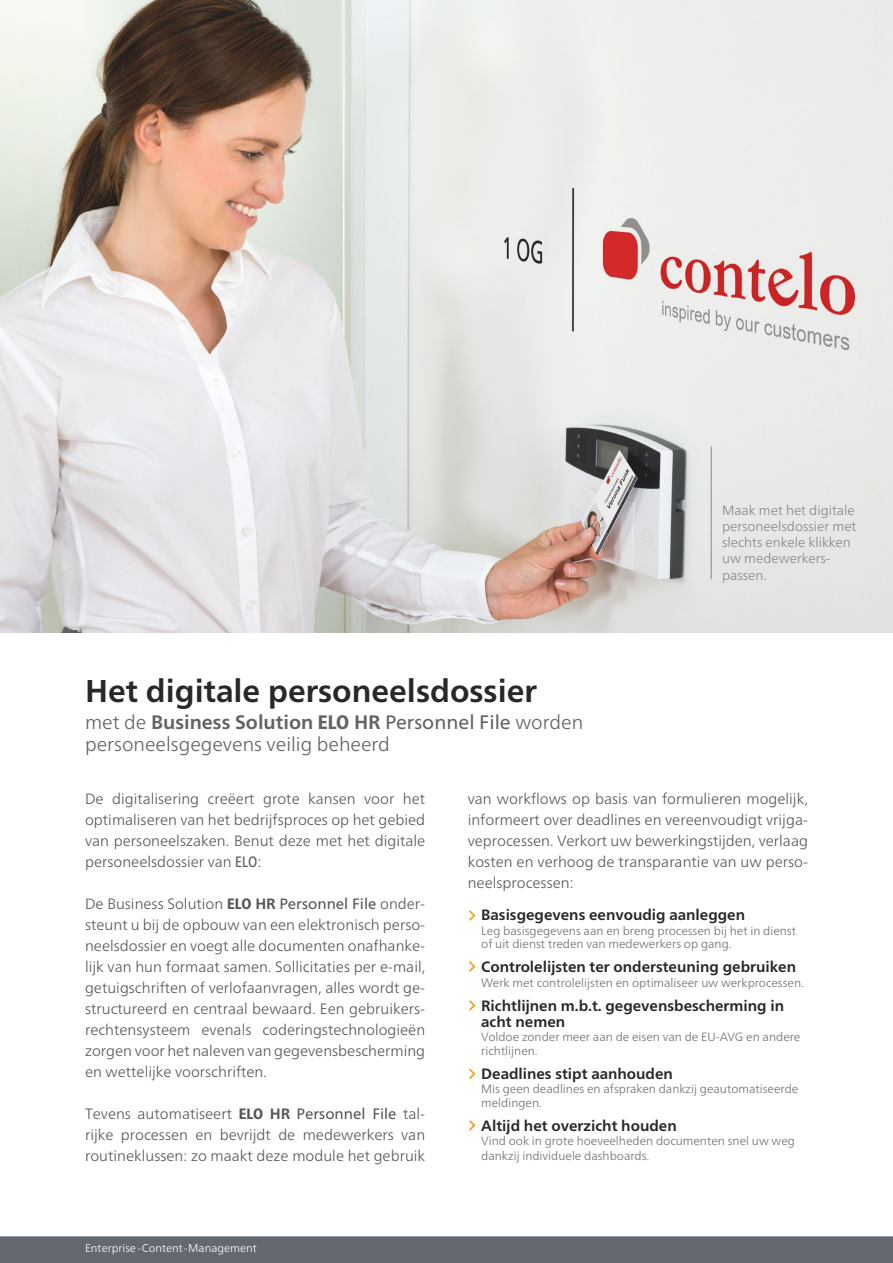
<style>
.page{position:relative;width:893px;height:1263px;background:#fff}
.page>*{position:absolute;margin:0;border:0;box-sizing:border-box;transform-origin:0 0}
.t1{font:700 31.5px "Frutiger Neue LTW1 G";color:#282827}
.t2{font:300 19.5px/22.5px "Frutiger Neue LTW1 G";color:#646363}
.t3{font:300 15px/21px "Frutiger Neue LTW1 G";color:#575756;text-align:justify}
.t4{font:700 15px/16.5px "Frutiger Neue LTW1 G";color:#282827}
.t5{font:300 13.5px/16.2px "Frutiger Neue LTW1 G";color:#878787}
.t6{font:300 12px/13.5px "Frutiger Neue LTW1 G";color:#706f6f}
.t7{font:300 11.25px "Frutiger Neue LTW1 G";color:#fff}
.s1{font-weight:700}
.s2{font-weight:800;font-stretch:condensed}
.s3{font-weight:400}
.s4{font-weight:400;font-stretch:condensed}
</style>
<div class="page">
<div style="left:0;top:1236px;width:893px;height:27px;background:#64696f"></div>
<svg style="left:469px;top:910px;width:7px;height:11px"></svg>
<img style="left:0;top:0;width:893px;height:633px">
<svg style="left:469px;top:961px;width:7px;height:11px"></svg>
<svg style="left:469px;top:1000px;width:7px;height:11px"></svg>
<svg style="left:469px;top:1068px;width:7px;height:11px"></svg>
<svg style="left:469px;top:1120px;width:7px;height:11px"></svg>
<hr style="left:711px;top:447px;width:1px;height:132px;background:#878787">
<p class="t5" style="left:722px;top:502px;width:136px">Maak met het digitale personeelsdossier met slechts enkele klikken uw medewerkers&shy;passen.</p>
<h1 class="t1" style="left:85px;top:672px;width:453px">Het digitale personeelsdossier</h1>
<h2 class="t2" style="left:85px;top:710px;width:500px">met de <span class="s1">Business Solution</span> <span class="s2">ELO</span> <span class="s1">HR</span> <span class="s3">Personnel File</span> worden personeelsgegevens veilig beheerd</h2>
<p class="t3" style="left:468px;top:788px;width:342px">van workflows op basis van formulieren mogelijk, informeert over deadlines en vereenvoudigt vrijga&shy;veprocessen. Verkort uw bewerkingstijden, verlaag kosten en verhoog de transparantie van uw perso&shy;neelsprocessen:</p>
<p class="t3" style="left:85px;top:788px;width:342px">De digitalisering creëert grote kansen voor het optimaliseren van het bedrijfsproces op het gebied van personeelszaken. Benut deze met het digitale personeelsdossier van <span class="s4">ELO</span>:</p>
<p class="t3" style="left:85px;top:893px;width:342px">De Business Solution <span class="s2">ELO</span> <span class="s1">HR</span> <span class="s3">Personnel File</span> onder&shy;steunt u bij de opbouw van een elektronisch perso&shy;neelsdossier en voegt alle documenten onafhanke&shy;lijk van hun formaat samen. Sollicitaties per e-mail, getuigschriften of verlofaanvragen, alles wordt ge&shy;structureerd en centraal bewaard. Een gebruikers&shy;rechtensysteem evenals coderingstechnologieën zorgen voor het naleven van gegevensbescherming en wettelijke voorschriften.</p>
<p class="t3" style="left:85px;top:1103px;width:342px">Tevens automatiseert <span class="s2">ELO</span> <span class="s1">HR</span> <span class="s3">Personnel File</span> tal&shy;rijke processen en bevrijdt de medewerkers van routineklussen: zo maakt deze module het gebruik</p>
<p class="t4" style="left:481px;top:907px;width:265px">Basisgegevens eenvoudig aanleggen</p>
<p class="t6" style="left:481px;top:923px;width:316px">Leg basisgegevens aan en breng processen bij het in dienst of uit dienst treden van medewerkers op gang.</p>
<p class="t4" style="left:481px;top:958px;width:316px">Controlelijsten ter ondersteuning gebruiken</p>
<p class="t6" style="left:481px;top:975px;width:324px">Werk met controlelijsten en optimaliseer uw werkprocessen.</p>
<p class="t4" style="left:481px;top:997px;width:304px">Richtlijnen m.b.t. gegevensbescherming in acht nemen</p>
<p class="t6" style="left:481px;top:1030px;width:321px">Voldoe zonder meer aan de eisen van de EU-AVG en andere richtlijnen.</p>
<p class="t4" style="left:481px;top:1065px;width:193px">Deadlines stipt aanhouden</p>
<p class="t6" style="left:481px;top:1082px;width:319px">Mis geen deadlines en afspraken dankzij geautomatiseerde meldingen.</p>
<p class="t4" style="left:481px;top:1117px;width:197px">Altijd het overzicht houden</p>
<p class="t6" style="left:481px;top:1134px;width:315px;line-height:14.4px">Vind ook in grote hoeveelheden documenten snel uw weg dankzij individuele dashboards.</p>
<p class="t7" style="left:85px;top:1241px;width:173px">Enterprise -Content-Management</p>
</div>
